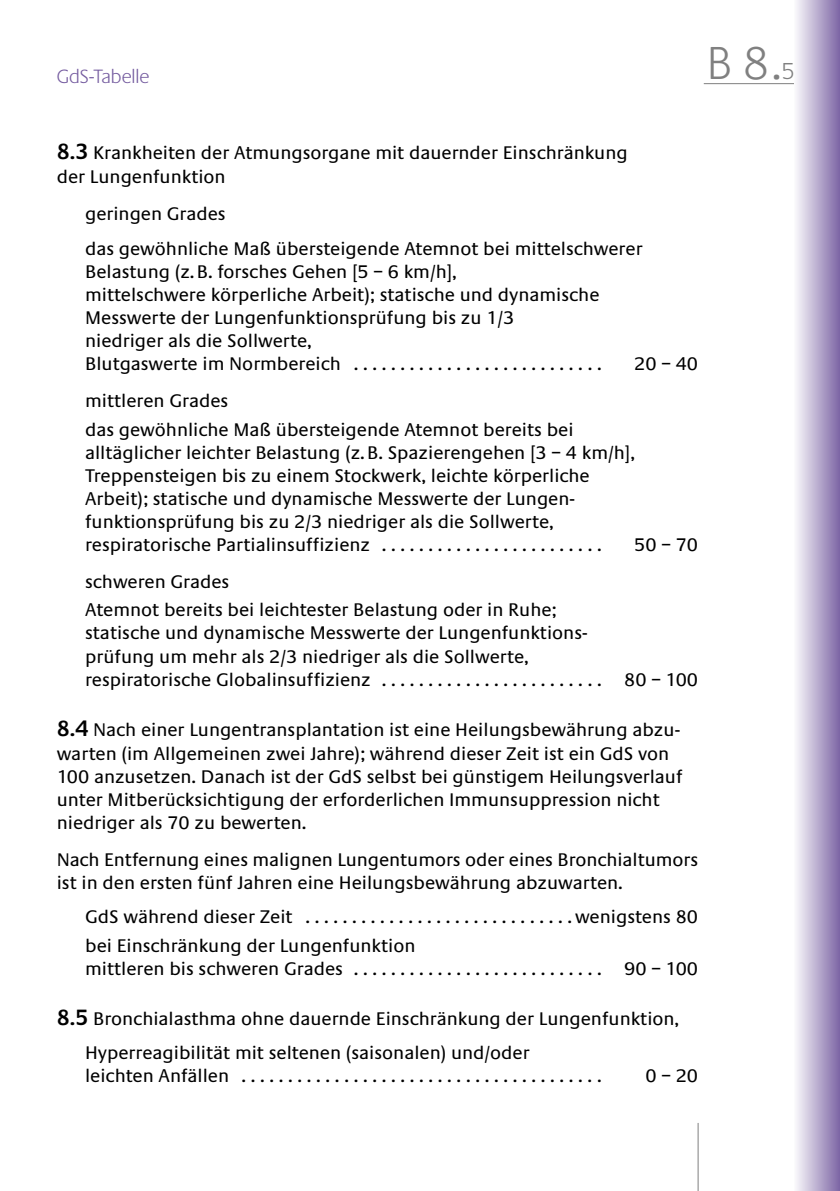
<style>
.page{position:relative;width:840px;height:1191px;background:#fff}
.page>*{position:absolute;margin:0;border:0;box-sizing:border-box;transform-origin:0 0}
.t1{font:300 48px "Praxis EF";color:#808080}
.t2{font:300 20px "Praxis EF";color:#745b9f}
.t3{font:19px/23px "Praxis EF";color:#000}
.s1{font-size:24px}
.s2{font-weight:600;font-size:23px}
</style>
<div class="page">
<hr style="left:703px;top:83px;width:91px;height:1px;background:#808080">
<hr style="left:697px;top:1123px;width:1px;height:68px;background:#808080">
<div style="left:794px;top:0;width:45px;height:1191px;background:linear-gradient(to right,#fbfbfd,#8069a7)"></div>
<p class="t2" style="left:57px;top:69px;width:94px">GdS-Tabelle</p>
<h1 class="t1" style="left:707px;top:46px;width:89px">B 8.<span class="s1">5</span></h1>
<p class="t3" style="left:57px;top:142px;width:572px;line-height:24px"><span class="s2">8.3</span> Krankheiten der Atmungsorgane mit dauernder Einschränkung der Lungenfunktion</p>
<p class="t3" style="left:85px;top:198px;width:558px;line-height:34.4px">geringen Grades<br>das gewöhnliche Maß übersteigende Atemnot bei mittelschwerer</p>
<p class="t3" style="left:85px;top:261px;width:517px">Belastung (z.B. forsches Gehen [5 – 6 km/h],<br>mittelschwere körperliche Arbeit); statische und dynamische Messwerte der Lungenfunktionsprüfung bis zu 1/3<br>niedriger als die Sollwerte,<br>BlutgaswerteimNormbereich ...........................</p>
<p class="t3" style="left:634px;top:353px;width:65px">20 – 40</p>
<p class="t3" style="left:85px;top:388px;width:489px;line-height:28.6px">mittleren Grades<br>das gewöhnliche Maß übersteigende Atemnot bereits bei</p>
<p class="t3" style="left:85px;top:442px;width:551px">alltäglicher leichter Belastung (z.B. Spazierengehen [3 – 4 km/h], Treppensteigen bis zu einem Stockwerk, leichte körperliche Arbeit); statische und dynamische Messwerte der Lungen&shy;funktionsprüfung bis zu 2/3 niedriger als die Sollwerte, respiratorische Partialinsuffizienz . . . . . . . . . . . . . . . . . . . . . . . .</p>
<p class="t3" style="left:634px;top:534px;width:65px">50 – 70</p>
<p class="t3" style="left:85px;top:569px;width:473px;line-height:28.6px">schweren Grades<br>Atemnot bereits bei leichtester Belastung oder in Ruhe;</p>
<p class="t3" style="left:85px;top:623px;width:614px">statische und dynamische Messwerte der Lungenfunktions-<br>prüfung um mehr als 2/3 niedriger als die Sollwerte,<br>respiratorische Globalinsuffizienz . . . . . . . . . . . . . . . . . . . . . . . . 80 – 100</p>
<p class="t3" style="left:57px;top:719px;width:627px"><span class="s2">8.4</span> Nach einer Lungentransplantation ist eine Heilungsbewährung abzu&shy;warten (im Allgemeinen zwei Jahre); während dieser Zeit ist ein GdS von 100 anzusetzen. Danach ist der GdS selbst bei günstigem Heilungsverlauf unter Mitberücksichtigung der erforderlichen Immunsuppression nicht niedriger als 70 zu bewerten.</p>
<p class="t3" style="left:57px;top:849px;width:642px">Nach Entfernung eines malignen Lungentumors oder eines Bronchialtumors ist in den ersten fünf Jahren eine Heilungsbewährung abzuwarten.</p>
<p class="t3" style="left:85px;top:904px;width:614px;line-height:28.6px">GdSwährenddieserZeit .............................wenigstens80 bei Einschränkung der Lungenfunktion</p>
<p class="t3" style="left:85px;top:958px;width:614px">mittlerenbisschwerenGrades ........................... 90–100</p>
<p class="t3" style="left:85px;top:1003px;width:595px;line-height:34px;text-indent:-28px"><span class="s2">8.5</span> Bronchialasthma ohne dauernde Einschränkung der Lungenfunktion,<br>Hyperreagibilität mit seltenen (saisonalen) und/oder</p>
<p class="t3" style="left:85px;top:1065px;width:517px">leichtenAnfällen .......................................</p>
<p class="t3" style="left:645px;top:1065px;width:54px">0–20</p>
</div>
